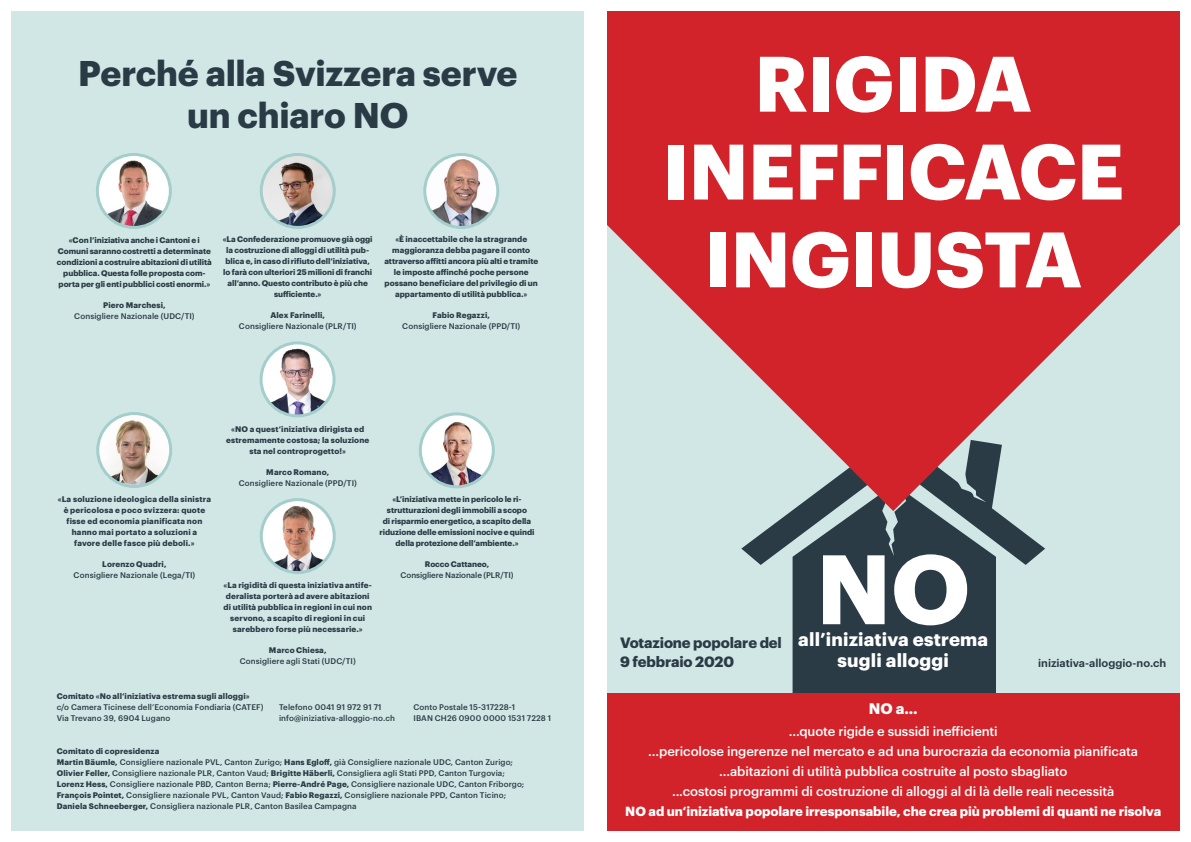
<style>
.page{position:relative;width:1191px;height:842px;background:#fff}
.page>*{position:absolute;margin:0;border:0;box-sizing:border-box;transform-origin:0 0}
.t1{font:700 96.3px "Graphik";color:#fff}
.t2{font:700 76.7px/87.8px "Graphik";letter-spacing:-.01em;color:#fff;text-align:center}
.t3{font:700 35px/42px "Graphik";letter-spacing:-.005em;color:#2b3b46;text-align:center}
.t4{font:700 18.4px "Graphik";letter-spacing:.01em;color:#fff}
.t5{font:700 15px "Graphik";color:#fff}
.t6{font:700 14.7px/19px "Graphik";letter-spacing:-.01em;color:#2b3b46}
.t7{font:500 13px/19.8px "Graphik";letter-spacing:-.005em;color:#fff;text-align:center}
.t8{font:700 13px "Graphik";letter-spacing:-.005em;color:#fff}
.t9{font:600 11px "Graphik";color:#2b3b46}
.t10{font:700 8px/11px "Graphik";letter-spacing:.005em;color:#2b3b46;text-align:center}
.t11{font:500 8px/11px "Graphik";letter-spacing:.01em;color:#2b3b46}
.t12{font:700 8px/11px "Graphik";letter-spacing:.025em;color:#2b3b46;text-align:center}
.t13{font:500 8px "Graphik";letter-spacing:-.01em;color:#2b3b46}
.s1{font-weight:700}
</style>
<div class="page">
<div style="left:11px;top:11px;width:573px;height:820px;background:#d1e7e5"></div>
<img style="left:261px;top:500px;width:73px;height:73px;border-radius:36px">
<div style="left:260px;top:498px;width:76px;height:76px;border:3px solid #a3cecb;border-radius:50%"></div>
<img style="left:98px;top:413px;width:73px;height:73px;border-radius:36px">
<div style="left:96px;top:412px;width:76px;height:76px;border:3px solid #a3cecb;border-radius:50%"></div>
<img style="left:261px;top:154px;width:73px;height:73px;border-radius:36px">
<div style="left:260px;top:153px;width:76px;height:76px;border:3px solid #a3cecb;border-radius:50%"></div>
<img style="left:100px;top:156px;width:68px;height:69px">
<div style="left:96px;top:153px;width:76px;height:76px;border:3px solid #a3cecb;border-radius:50%"></div>
<img style="left:420px;top:418px;width:71px;height:69px">
<div style="left:419px;top:412px;width:76px;height:76px;border:3px solid #a3cecb;border-radius:50%"></div>
<img style="left:427px;top:156px;width:69px;height:70px">
<div style="left:423px;top:153px;width:76px;height:76px;border:3px solid #a3cecb;border-radius:50%"></div>
<img style="left:261px;top:343px;width:73px;height:73px;border-radius:36px">
<div style="left:259px;top:341px;width:76px;height:76px;border:3px solid #a3cecb;border-radius:50%"></div>
<div style="left:607px;top:18px;width:572px;height:676px;background:#d1e7e5"></div>
<div style="left:792px;top:565px;width:204px;height:128px;background:#2b3b46"></div>
<svg style="left:741px;top:511px;width:304px;height:54px"></svg>
<svg style="left:607px;top:225px;width:572px;height:286px"></svg>
<div style="left:607px;top:11px;width:572px;height:214px;background:#d2232a"></div>
<div style="left:607px;top:693px;width:572px;height:138px;background:#d2232a"></div>
<h3 class="t3" style="left:78px;top:49px;width:440px">Perché alla Svizzera serve un chiaro NO</h3>
<p class="t10" style="left:57px;top:233px;width:156px">«Con l’iniziativa anche i Cantoni e i Comuni saranno costretti a determinate condizioni a costruire abitazioni di utilità pubblica. Questa folle proposta com&shy;porta per gli enti pubblici costi enormi.»</p>
<p class="t10" style="left:103px;top:298px;width:64px">Piero Marchesi,</p>
<p class="t11" style="left:74px;top:309px;width:122px">Consigliere Nazionale (UDC/TI)</p>
<p class="t10" style="left:223px;top:233px;width:151px">«La Confederazione promuove già oggi la costruzione di alloggi di utilità pub&shy;blica e, in caso di rifiuto dell‘iniziativa, lo farà con ulteriori 25 milioni di franchi all’anno. Questo contributo è più che sufficiente.»</p>
<p class="t10" style="left:270px;top:309px;width:56px">Alex Farinelli,</p>
<p class="t11" style="left:239px;top:320px;width:119px">Consigliere Nazionale (PLR/TI)</p>
<p class="t10" style="left:384px;top:233px;width:155px">«È inaccettabile che la stragrande maggioranza debba pagare il conto attraverso affitti ancora più alti e tramite le imposte affinché poche persone possano beneficiare del privilegio di un appartamento di utilità pubblica.»</p>
<p class="t10" style="left:432px;top:309px;width:59px">Fabio Regazzi,</p>
<p class="t11" style="left:402px;top:320px;width:119px">Consigliere Nazionale (PPD/TI)</p>
<p class="t12" style="left:58px;top:493px;width:155px">«La soluzione ideologica della sinistra è pericolosa e poco svizzera: quote fisse ed economia pianificata non hanno mai portato a soluzioni a favore delle fasce più deboli.»</p>
<p class="t10" style="left:102px;top:558px;width:66px">Lorenzo Quadri,</p>
<p class="t11" style="left:74px;top:569px;width:123px">Consigliere Nazionale (Lega/TI)</p>
<p class="t10" style="left:226px;top:423px;width:145px">«NO a quest’iniziativa dirigista ed estremamente costosa; la soluzione sta nel controprogetto!»</p>
<p class="t10" style="left:266px;top:466px;width:64px">Marco Romano,</p>
<p class="t11" style="left:239px;top:477px;width:119px">Consigliere Nazionale (PPD/TI)</p>
<p class="t10" style="left:223px;top:578px;width:150px">«La rigidità di questa iniziativa antife&shy;deralista porterà ad avere abitazioni di utilità pubblica in regioni in cui non servono, a scapito di regioni in cui sarebbero forse più necessarie.»</p>
<p class="t10" style="left:269px;top:643px;width:59px">Marco Chiesa,</p>
<p class="t11" style="left:240px;top:654px;width:117px">Consigliere agli Stati (UDC/TI)</p>
<p class="t10" style="left:379px;top:493px;width:156px">«L’iniziativa mette in pericolo le ri&shy;strutturazioni degli immobili a scopo<br>di risparmio energetico, a scapito della riduzione delle emissioni nocive e quindi della protezione dell’ambiente.»</p>
<p class="t10" style="left:425px;top:558px;width:66px">Rocco Cattaneo,</p>
<p class="t13" style="left:400px;top:569px;width:114px">Consigliere Nazionale (PLR/TI)</p>
<p class="t10" style="left:57px;top:690px;width:194px">Comitato «No all‘iniziativa estrema sugli alloggi»</p>
<p class="t11" style="left:57px;top:701px;width:208px">c/o Camera Ticinese dell’Economia Fondiaria (CATEF)<br>Via Trevano 39, 6904 Lugano</p>
<p class="t11" style="left:57px;top:745px;width:469px"><span class="s1">Comitato di copresidenza<br>Martin Bäumle,</span> Consigliere nazionale PVL, Canton Zurigo; <span class="s1">Hans Egloff,</span> già Consigliere nazionale UDC, Canton Zurigo; <span class="s1">Olivier Feller,</span> Consigliere nazionale PLR, Canton Vaud; <span class="s1">Brigitte Häberli,</span> Consigliera agli Stati PPD, Canton Turgovia; <span class="s1">Lorenz Hess,</span> Consigliere nazionale PBD, Canton Berna; <span class="s1">Pierre-André Page,</span> Consigliere nazionale UDC, Canton Friborgo; <span class="s1">François Pointet,</span> Consigliere nazionale PVL, Canton Vaud; <span class="s1">Fabio Regazzi,</span> Consigliere nazionale PPD, Canton Ticino; <span class="s1">Daniela Schneeberger,</span> Consigliera nazionale PLR, Canton Basilea Campagna</p>
<p class="t11" style="left:279px;top:701px;width:117px">Telefono 0041 91 972 91 71 info@iniziativa-alloggio-no.ch</p>
<p class="t11" style="left:413px;top:701px;width:139px">Conto Postale 15-317228-1<br>IBAN CH26 0900 0000 1531 7228 1</p>
<h2 class="t2" style="left:662px;top:33px;width:463px">RIGIDA<br>INEFFICACE<br>INGIUSTA</h2>
<h3 class="t6" style="left:620px;top:632px;width:163px">Votazione popolare del<br>9 febbraio 2020</h3>
<h1 class="t1" style="left:816px;top:515px;width:155px">NO</h1>
<h3 class="t4" style="left:837px;top:646px;width:113px">sugli alloggi</h3>
<h3 class="t4" style="left:798px;top:625px;width:191px">all’iniziativa estrema</h3>
<h3 class="t9" style="left:1038px;top:654px;width:130px">iniziativa-alloggio-no.ch</h3>
<h3 class="t5" style="left:868px;top:697px;width:51px">NO a...</h3>
<p class="t7" style="left:648px;top:720px;width:491px">...quote rigide e sussidi inefficienti<br>...pericolose ingerenze nel mercato e ad una burocrazia da economia pianificata ...abitazioni di utilità pubblica costruite al posto sbagliato<br>...costosi programmi di costruzione di alloggi al di là delle reali necessità</p>
<h3 class="t8" style="left:625px;top:801px;width:537px">NO ad un‘iniziativa popolare irresponsabile, che crea più problemi di quanti ne risolva</h3>
</div>
